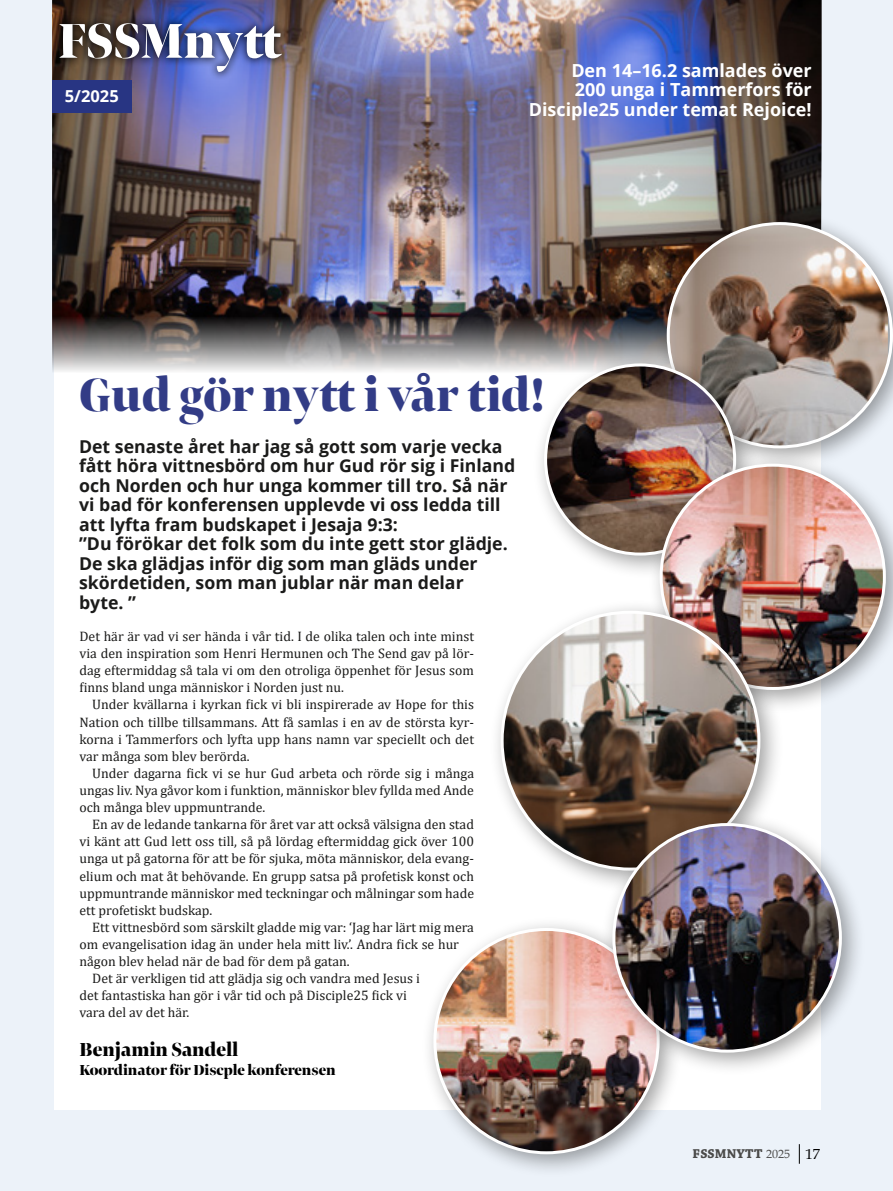
<style>
.page{position:relative;width:893px;height:1191px;background:#ecf2f9}
.page>*{position:absolute;margin:0;border:0;box-sizing:border-box;transform-origin:0 0}
.t1{font:900 50.55px "Bennet Banner Condensed";color:#fff}
.t2{font:900 48px "Bennet Banner Condensed";color:#323c86}
.t3{font:900 19.5px "Bennet Banner Condensed";color:#000}
.t4{font:700 18px/19.5px "Open Sans";color:#fff;text-align:right}
.t5{font:700 17.7px/19.5px "Open Sans";color:#1b1b1a}
.t6{font:700 16.5px "Open Sans";color:#fff}
.t7{font:900 15px "Bennet Banner Condensed";color:#000}
.t8{font:13.8px/17.1px "Cambria";color:#1b1b1a;text-align:justify}
.t9{font:700 13.5px "Chaparral Pro";color:#4a4a49}
.s1{font-family:"Book Antiqua";font-weight:400;font-size:12px}
.s2{font-family:"Book Antiqua";font-weight:400;font-size:14.55px;color:#000}
</style>
<div class="page">
<div style="left:54px;top:89px;width:767px;height:1021px;background:#fff"></div>
<img style="left:52px;top:0;width:770px;height:371px">
<div style="left:77px;top:368px;width:469px;height:60px;background:#fff"></div>
<div style="left:52px;top:80px;width:80px;height:32px;background:#283583"></div>
<div style="left:51px;top:14px;width:239px;height:66px;background:#000;opacity:.75"></div>
<div style="left:654px;top:210px;width:239px;height:262px;background:#000;opacity:.37"></div>
<img style="left:668px;top:224px;width:220px;height:223px">
<div style="left:532px;top:352px;width:228px;height:228px;background:#000;opacity:.37"></div>
<img style="left:546px;top:365px;width:189px;height:189px;border-radius:95px">
<div style="left:647px;top:451px;width:246px;height:263px;background:#000;opacity:.37"></div>
<img style="left:661px;top:466px;width:223px;height:222px">
<div style="left:488px;top:598px;width:296px;height:296px;background:#000;opacity:.37"></div>
<img style="left:502px;top:612px;width:257px;height:257px;border-radius:128px">
<div style="left:421px;top:915px;width:263px;height:263px;background:#000;opacity:.37"></div>
<img style="left:435px;top:929px;width:223px;height:223px;border-radius:112px">
<div style="left:600px;top:811px;width:266px;height:265px;background:#000;opacity:.37"></div>
<img style="left:614px;top:824px;width:226px;height:227px;border-radius:113px">
<svg style="left:799px;top:1144px;width:1px;height:19px"></svg>
<h1 class="t1" style="left:58px;top:6px;width:225px">FSSMnytt</h1>
<p class="t6" style="left:65px;top:85px;width:55px">5/2025</p>
<h3 class="t4" style="left:529px;top:60px;width:284px">Den 14–16.2 samlades över<br>200 unga i Tammerfors för<br>Disciple25 under temat Rejoice!</h3>
<h2 class="t2" style="left:79px;top:362px;width:468px">Gud gör nytt i vår tid!</h2>
<p class="t5" style="left:79px;top:436px;width:438px">Det senaste året har jag så gott som varje vecka fått höra vittnesbörd om hur Gud rör sig i Finland och Norden och hur unga kommer till tro. Så när vi bad för konferensen upplevde vi oss ledda till att lyfta fram budskapet i Jesaja 9:3:<br>”Du förökar det folk som du inte gett stor glädje.<br>De ska glädjas inför dig som man gläds under skördetiden, som man jublar när man delar<br>byte. ”</p>
<p class="t8" style="left:80px;top:628px;width:396px">Det här är vad vi ser hända i vår tid. I de olika talen och inte minst via den inspiration som Henri Hermunen och The Send gav på lör&shy;dag eftermiddag så tala vi om den otroliga öppenhet för Jesus som finns bland unga människor i Norden just nu.</p>
<p class="t8" style="left:80px;top:696px;width:396px;text-indent:13px">Under kvällarna i kyrkan fick vi bli inspirerade av Hope for this Nation och tillbe tillsammans. Att få samlas i en av de största kyr&shy;korna i Tammerfors och lyfta upp hans namn var speciellt och det var många som blev berörda.</p>
<p class="t8" style="left:80px;top:764px;width:396px;text-indent:13px">Under dagarna fick vi se hur Gud arbeta och rörde sig i många ungas liv. Nya gåvor kom i funktion, människor blev fyllda med Ande och många blev uppmuntrande.</p>
<p class="t8" style="left:80px;top:816px;width:396px;text-indent:13px">En av de ledande tankarna för året var att också välsigna den stad vi känt att Gud lett oss till, så på lördag eftermiddag gick över 100 unga ut på gatorna för att be för sjuka, möta människor, dela evang&shy;elium och mat åt behövande. En grupp satsa på profetisk konst och uppmuntrande människor med teckningar och målningar som hade ett profetiskt budskap.</p>
<p class="t8" style="left:92px;top:918px;width:383px">Ett vittnesbörd som särskilt gladde mig var: ‘Jag har lärt mig mera</p>
<p class="t8" style="left:80px;top:935px;width:381px">om evangelisation idag än under hela mitt liv.’. Andra fick se hur</p>
<p class="t8" style="left:80px;top:952px;width:272px">någon blev helad när de bad för dem på gatan.</p>
<p class="t8" style="left:92px;top:970px;width:329px">Det är verkligen tid att glädja sig och vandra med Jesus i</p>
<p class="t8" style="left:80px;top:987px;width:329px">det fantastiska han gör i vår tid och på Disciple25 fick vi</p>
<p class="t8" style="left:80px;top:1004px;width:111px">vara del av det här.</p>
<h3 class="t3" style="left:80px;top:1035px;width:161px">Benjamin Sandell</h3>
<p class="t7" style="left:80px;top:1059px;width:258px">Koordinator för Discple konferensen</p>
<p class="t9" style="left:692px;top:1146px;width:129px">FSSMNYTT <span class="s1">2025</span> <span class="s2">17</span></p>
</div>
